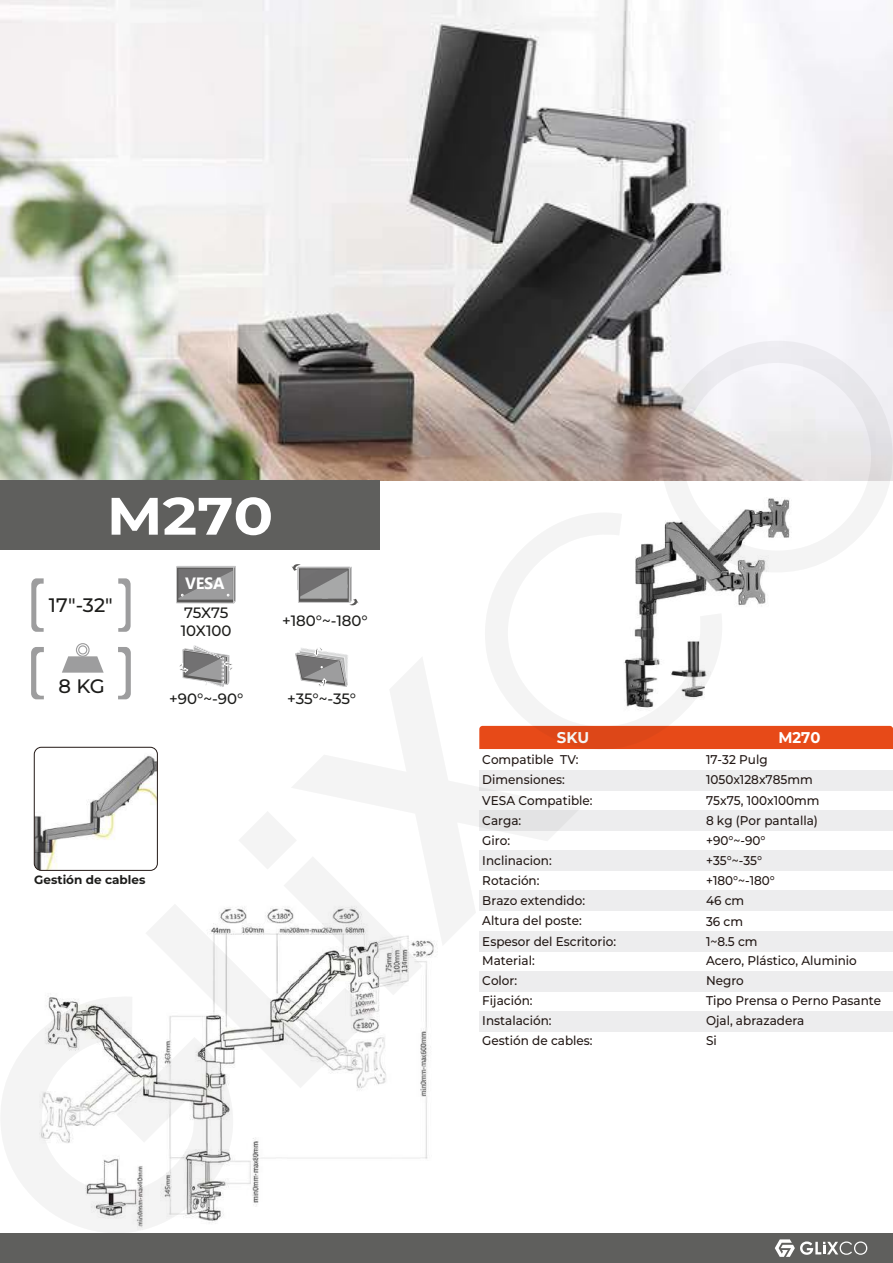
<style>
.page{position:relative;width:893px;height:1263px;background:#fff}
.page>*{position:absolute;margin:0;border:0;box-sizing:border-box;transform-origin:0 0}
.t1{font:700 52.65px "Tahoma";color:#fff}
.t2{font:700 51.3px "Tahoma";color:#fff}
.t3{font:500 19.5px "Montserrat";color:#1d1d1b}
.t4{font:700 16.35px "Leelawadee UI";color:#fff}
.t5{font:700 15.6px "Montserrat";color:#fff;scale:.95 1}
.t6{font:700 15.6px "Montserrat";color:#fff;scale:.96 1}
.t7{font:500 15px/18px "Montserrat";color:#1d1d1b}
.t8{font:500 12.6px/19.6px "Montserrat";color:#231916;scale:.95 1}
.t9{font:700 12px "Montserrat";color:#1d1d1b}
.s1{font-family:"Montserrat";font-size:52.65px}
</style>
<div class="page">
<img style="left:724px;top:573px;width:42px;height:33px">
<img style="left:235px;top:946px;width:199px;height:261px">
<div style="left:0;top:1233px;width:893px;height:30px;background:#5f5f5d"></div>
<svg style="left:775px;top:1239px;width:92px;height:18px"></svg>
<img style="left:0;top:0;width:893px;height:480px">
<div style="left:0;top:480px;width:380px;height:70px;background:#5f5f5d"></div>
<div style="left:76px;top:643px;width:14px;height:14px;border:1px solid #9d9d9e;border-radius:50%"></div>
<div style="left:78px;top:645px;width:9px;height:9px;border:1px solid #9d9d9e;border-radius:50%"></div>
<svg style="left:62px;top:656px;width:42px;height:17px"></svg>
<svg style="left:118px;top:578px;width:13px;height:54px"></svg>
<svg style="left:31px;top:578px;width:13px;height:54px"></svg>
<svg style="left:118px;top:647px;width:13px;height:52px"></svg>
<svg style="left:31px;top:647px;width:13px;height:52px"></svg>
<div style="left:479px;top:810px;width:414px;height:20px;background:#ededee"></div>
<div style="left:479px;top:850px;width:414px;height:21px;background:#ededee"></div>
<div style="left:479px;top:891px;width:414px;height:20px;background:#ededee"></div>
<div style="left:479px;top:931px;width:414px;height:20px;background:#ededee"></div>
<div style="left:479px;top:770px;width:414px;height:20px;background:#ededee"></div>
<div style="left:724px;top:726px;width:169px;height:23px;background:#e74a18"></div>
<div style="left:479px;top:971px;width:414px;height:20px;background:#ededee"></div>
<img style="left:34px;top:747px;width:123px;height:123px">
<div style="left:34px;top:747px;width:124px;height:124px;border:1px solid #231916;border-radius:7px"></div>
<div style="left:479px;top:1011px;width:414px;height:20px;background:#ededee"></div>
<svg style="left:179px;top:645px;width:54px;height:42px"></svg>
<svg style="left:295px;top:648px;width:53px;height:8px"></svg>
<svg style="left:176px;top:566px;width:60px;height:37px;background:#898889"></svg>
<svg style="left:1px;top:996px;width:234px;height:237px;fill:#f4f4f4"></svg>
<svg style="left:292px;top:656px;width:289px;height:290px"></svg>
<svg style="left:484px;top:513px;width:240px;height:238px"></svg>
<svg style="left:660px;top:341px;width:233px;height:232px"></svg>
<svg style="left:145px;top:811px;width:278px;height:277px"></svg>
<svg style="left:292px;top:564px;width:67px;height:41px"></svg>
<h2 class="t2" style="left:32px;top:481px;width:242px">F80W<span class="s1">M270</span></h2>
<h1 class="t1" style="left:23px;top:493px;width:153px">F80W</h1>
<h3 class="t3" style="left:49px;top:592px;width:66px">17"-32"</h3>
<h3 class="t3" style="left:59px;top:673px;width:48px">8 KG</h3>
<p class="t4" style="left:185px;top:571px;width:41px">VESA</p>
<p class="t7" style="left:181px;top:604px;width:52px">75X75<br>10X100</p>
<p class="t7" style="left:282px;top:611px;width:87px">+180°~-180°</p>
<p class="t7" style="left:169px;top:690px;width:76px">+90°~-90°</p>
<p class="t7" style="left:287px;top:690px;width:70px">+35°~-35°</p>
<p class="t9" style="left:34px;top:872px;width:113px">Gestión de cables</p>
<p class="t6" style="left:557px;top:727px;width:35px">SKU</p>
<p class="t5" style="left:778px;top:727px;width:46px">M270</p>
<p class="t8" style="left:482px;top:770px;width:89px">Dimensiones:</p>
<p class="t8" style="left:706px;top:770px;width:114px">1050x128x785mm</p>
<p class="t8" style="left:482px;top:749px;width:103px">Compatible TV:</p>
<p class="t8" style="left:706px;top:749px;width:66px">17-32 Pulg</p>
<p class="t8" style="left:482px;top:790px;width:118px">VESA Compatible:</p>
<p class="t8" style="left:706px;top:790px;width:121px">75x75, 100x100mm</p>
<p class="t8" style="left:482px;top:830px;width:31px">Giro:</p>
<p class="t8" style="left:706px;top:830px;width:64px">+90°~-90°</p>
<p class="t8" style="left:482px;top:850px;width:75px">Inclinacion:</p>
<p class="t8" style="left:706px;top:850px;width:61px">+35°~-35°</p>
<p class="t8" style="left:482px;top:870px;width:62px">Rotación:</p>
<p class="t8" style="left:706px;top:870px;width:74px">+180°~-180°</p>
<p class="t8" style="left:482px;top:810px;width:43px">Carga:</p>
<p class="t8" style="left:706px;top:810px;width:119px">8 kg (Por pantalla)</p>
<p class="t8" style="left:482px;top:891px;width:110px">Brazo extendido:</p>
<p class="t8" style="left:706px;top:891px;width:42px">46 cm</p>
<p class="t8" style="left:482px;top:911px;width:106px">Altura del poste:</p>
<p class="t8" style="left:706px;top:911px;width:56px">36 cm<br>1~8.5 cm</p>
<p class="t8" style="left:482px;top:931px;width:142px">Espesor del Escritorio:</p>
<p class="t8" style="left:482px;top:971px;width:38px">Color:</p>
<p class="t8" style="left:706px;top:971px;width:41px">Negro</p>
<p class="t8" style="left:482px;top:991px;width:54px">Fijación:</p>
<p class="t8" style="left:706px;top:991px;width:186px">Tipo Prensa o Perno Pasante</p>
<p class="t8" style="left:482px;top:1011px;width:74px">Instalación:</p>
<p class="t8" style="left:706px;top:1011px;width:105px">Ojal, abrazadera</p>
<p class="t8" style="left:482px;top:1031px;width:118px">Gestión de cables:</p>
<p class="t8" style="left:706px;top:1031px;width:13px">Si</p>
<p class="t8" style="left:482px;top:951px;width:57px">Material:</p>
<p class="t8" style="left:706px;top:951px;width:160px">Acero, Plástico, Aluminio</p>
</div>
